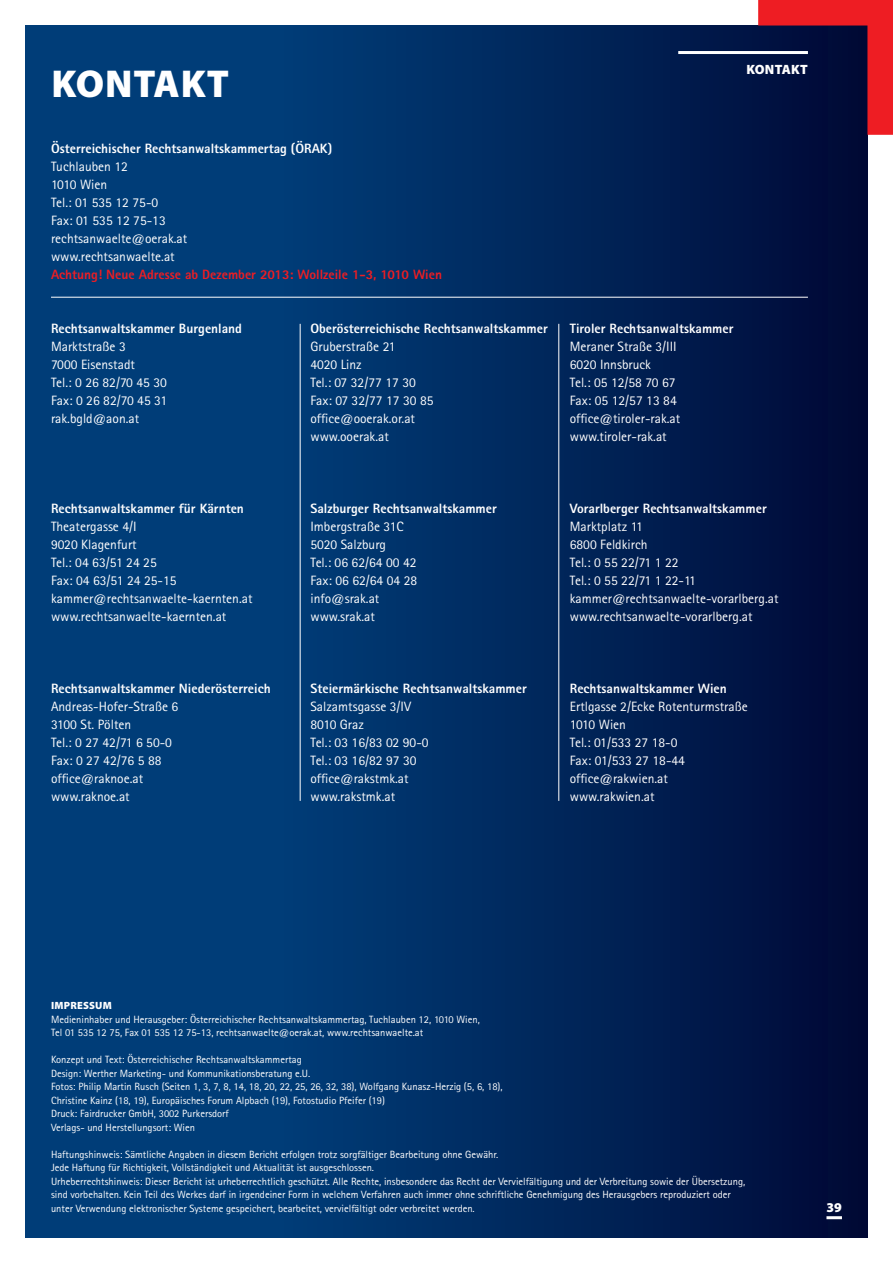
<style>
.page{position:relative;width:893px;height:1263px;background:#fff}
.page>*{position:absolute;margin:0;border:0;box-sizing:border-box;transform-origin:0 0}
.t1{font:900 39px "Myriad Pro";letter-spacing:.02em;color:#fff}
.t2{font:13.5px/18px "Rotis Sans Serif";color:#fff}
.t3{font:800 13.5px "Rotis Sans Serif";color:#fff}
.t4{font:800 13.5px "Rotis Sans Serif";color:#ee1d23}
.t5{font:900 13.5px "Myriad Pro";letter-spacing:.02em;color:#fff}
.t6{font:10.5px/13.5px "Rotis Sans Serif";color:#fff}
.t7{font:900 10.5px "Myriad Pro";letter-spacing:.02em;color:#fff}
</style>
<div class="page">
<div style="left:26px;top:26px;width:841px;height:1211px;background:linear-gradient(to right,#004886,#000f3d)"></div>
<svg style="left:758px;top:0;width:135px;height:135px;background:#521232"></svg>
<hr style="left:826px;top:1216px;width:16px;height:3px;background:#fff">
<hr style="left:678px;top:51px;width:130px;height:3px;background:#fff">
<hr style="left:51px;top:297px;width:757px;height:1px;background:#fff">
<hr style="left:300px;top:324px;width:1px;height:477px;background:#fff">
<hr style="left:558px;top:324px;width:1px;height:477px;background:#fff">
<h1 class="t1" style="left:51px;top:58px;width:172px">KONTAKT</h1>
<p class="t3" style="left:51px;top:140px;width:283px">Österreichischer Rechtsanwaltskammertag (ÖRAK)</p>
<p class="t2" style="left:51px;top:157px;width:138px">Tuchlauben 12<br>1010 Wien<br>Tel.: 01 535 12 75-0<br>Fax: 01 535 12 75-13 rechtsanwaelte@oerak.at www.rechtsanwaelte.at</p>
<p class="t4" style="left:51px;top:266px;width:393px">Achtung! Neue Adresse ab Dezember 2013: Wollzeile 1-3, 1010 Wien</p>
<p class="t3" style="left:51px;top:320px;width:192px">Rechtsanwaltskammer Burgenland</p>
<p class="t2" style="left:51px;top:337px;width:118px">Marktstraße 3<br>7000 Eisenstadt<br>Tel.: 0 26 82/70 45 30<br>Fax: 0 26 82/70 45 31 rak.bgld@aon.at</p>
<p class="t3" style="left:310px;top:320px;width:239px">Oberösterreichische Rechtsanwaltskammer</p>
<p class="t2" style="left:310px;top:337px;width:125px">Gruberstraße 21<br>4020 Linz<br>Tel.: 07 32/77 17 30<br>Fax: 07 32/77 17 30 85 office@ooerak.or.at www.ooerak.at</p>
<p class="t5" style="left:746px;top:60px;width:60px">KONTAKT</p>
<p class="t3" style="left:570px;top:319px;width:165px">Tiroler Rechtsanwaltskammer</p>
<p class="t2" style="left:570px;top:337px;width:112px">Meraner Straße 3/III<br>6020 Innsbruck<br>Tel.: 05 12/58 70 67<br>Fax: 05 12/57 13 84 office@tiroler-rak.at www.tiroler-rak.at</p>
<p class="t3" style="left:51px;top:500px;width:194px">Rechtsanwaltskammer für Kärnten</p>
<p class="t2" style="left:51px;top:517px;width:203px">Theatergasse 4/I<br>9020 Klagenfurt<br>Tel.: 04 63/51 24 25<br>Fax: 04 63/51 24 25-15 kammer@rechtsanwaelte-kaernten.at www.rechtsanwaelte-kaernten.at</p>
<p class="t3" style="left:51px;top:680px;width:221px">Rechtsanwaltskammer Niederösterreich</p>
<p class="t2" style="left:51px;top:697px;width:129px">Andreas-Hofer-Straße 6<br>3100 St. Pölten<br>Tel.: 0 27 42/71 6 50-0<br>Fax: 0 27 42/76 5 88 office@raknoe.at www.raknoe.at</p>
<p class="t3" style="left:310px;top:500px;width:188px">Salzburger Rechtsanwaltskammer</p>
<p class="t2" style="left:310px;top:517px;width:108px">Imbergstraße 31C<br>5020 Salzburg<br>Tel.: 06 62/64 00 42<br>Fax: 06 62/64 04 28 info@srak.at www.srak.at</p>
<p class="t3" style="left:310px;top:679px;width:218px">Steiermärkische Rechtsanwaltskammer</p>
<p class="t2" style="left:310px;top:697px;width:120px">Salzamtsgasse 3/IV<br>8010 Graz<br>Tel.: 03 16/83 02 90-0<br>Tel.: 03 16/82 97 30 office@rakstmk.at www.rakstmk.at</p>
<p class="t3" style="left:570px;top:499px;width:198px">Vorarlberger Rechtsanwaltskammer</p>
<p class="t2" style="left:570px;top:517px;width:210px">Marktplatz 11<br>6800 Feldkirch<br>Tel.: 0 55 22/71 1 22<br>Tel.: 0 55 22/71 1 22-11 kammer@rechtsanwaelte-vorarlberg.at www.rechtsanwaelte-vorarlberg.at</p>
<p class="t3" style="left:570px;top:679px;width:158px">Rechtsanwaltskammer Wien</p>
<p class="t2" style="left:570px;top:697px;width:179px">Ertlgasse 2/Ecke Rotenturmstraße<br>1010 Wien<br>Tel.: 01/533 27 18-0<br>Fax: 01/533 27 18-44 office@rakwien.at www.rakwien.at</p>
<p class="t7" style="left:51px;top:999px;width:62px">IMPRESSUM</p>
<p class="t6" style="left:51px;top:1012px;width:430px">Medieninhaber und Herausgeber: Österreichischer Rechtsanwaltskammertag, Tuchlauben 12, 1010 Wien,<br>Tel 01 535 12 75, Fax 01 535 12 75-13, rechtsanwaelte@oerak.at, www.rechtsanwaelte.at</p>
<p class="t6" style="left:51px;top:1053px;width:453px">Konzept und Text: Österreichischer Rechtsanwaltskammertag<br>Design: Werther Marketing- und Kommunikationsberatung e.U.<br>Fotos: Philip Martin Rusch (Seiten 1, 3, 7, 8, 14, 18, 20, 22, 25, 26, 32, 38), Wolfgang Kunasz-Herzig (5, 6, 18), Christine Kainz (18, 19), Europäisches Forum Alpbach (19), Fotostudio Pfeifer (19)<br>Druck: Fairdrucker GmbH, 3002 Purkersdorf<br>Verlags- und Herstellungsort: Wien</p>
<p class="t6" style="left:51px;top:1147px;width:696px">Haftungshinweis: Sämtliche Angaben in diesem Bericht erfolgen trotz sorgfältiger Bearbeitung ohne Gewähr.<br>Jede Haftung für Richtigkeit, Vollständigkeit und Aktualität ist ausgeschlossen.<br>Urheberrechtshinweis: Dieser Bericht ist urheberrechtlich geschützt. Alle Rechte, insbesondere das Recht der Vervielfältigung und der Verbreitung sowie der Übersetzung, sind vorbehalten. Kein Teil des Werkes darf in irgendeiner Form in welchem Verfahren auch immer ohne schriftliche Genehmigung des Herausgebers reproduziert oder unter Verwendung elektronischer Systeme gespeichert, bearbeitet, vervielfältigt oder verbreitet werden.</p>
<p class="t5" style="left:826px;top:1198px;width:17px">39</p>
</div>
